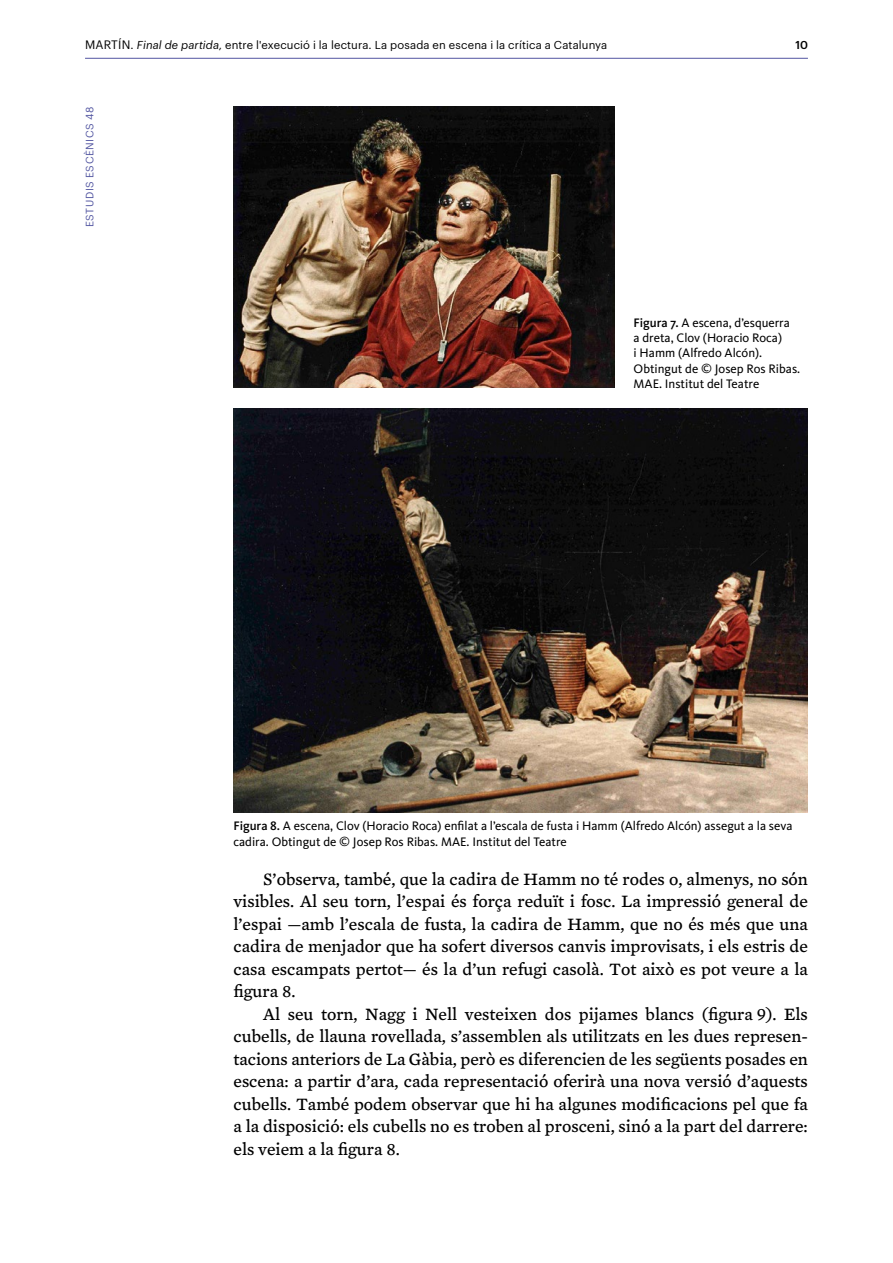
<style>
.page{position:relative;width:893px;height:1263px;background:#fff}
.page>*{position:absolute;margin:0;border:0;box-sizing:border-box;transform-origin:0 0}
.t1{font:17.7px/22.5px "Mercury Text G4 Roman";color:#000;text-align:justify}
.t2{font:12.75px/15.3px "Kievit OT";color:#000}
.t3{font:11.25px "Graphik";letter-spacing:.015em;color:#000}
.t4{font:500 11.25px "Graphik";color:#000}
.t5{font:10.5px "Graphik";letter-spacing:.055em;color:#5255a1}
.s1{font-family:"Graphik Regular SC800";font-size:12px}
.s2{font-style:italic}
.s3{font-weight:500}
</style>
<div class="page">
<hr style="left:85px;top:58px;width:723px;height:1px;background:#5255a1">
<img style="left:233px;top:106px;width:381px;height:282px">
<img style="left:233px;top:408px;width:575px;height:404px">
<p class="t3" style="left:85px;top:36px;width:524px"><span class="s1">MARTÍN</span>. <span class="s2">Final de partida</span>, entre l'execució i la lectura. La posada en escena i la crítica a Catalunya</p>
<p class="t4" style="left:795px;top:36px;width:14px">10</p>
<p class="t5" style="left:82px;top:227px;width:122px;rotate:-90deg">ESTUDIS ESCÈNICS 48</p>
<p class="t2" style="left:634px;top:315px;width:168px"><span class="s3">Figura 7.</span> A escena, d’esquerra<br>a dreta, Clov (Horacio Roca)<br>i Hamm (Alfredo Alcón).<br>Obtingut de © Josep Ros Ribas.<br>MAE. Institut del Teatre</p>
<p class="t2" style="left:233px;top:819px;width:561px"><span class="s3">Figura 8.</span> A escena, Clov (Horacio Roca) enfilat a l’escala de fusta i Hamm (Alfredo Alcón) assegut a la seva cadira. Obtingut de © Josep Ros Ribas. MAE. Institut del Teatre</p>
<p class="t1" style="left:233px;top:868px;width:576px;text-indent:30px">S’observa, també, que la cadira de Hamm no té rodes o, almenys, no són visibles. Al seu torn, l’espai és força reduït i fosc. La impressió general de l’espai —amb l’escala de fusta, la cadira de Hamm, que no és més que una cadira de menjador que ha sofert diversos canvis improvisats, i els estris de casa escampats pertot— és la d’un refugi casolà. Tot això es pot veure a la figura 8.</p>
<p class="t1" style="left:233px;top:1002px;width:576px;text-indent:30px">Al seu torn, Nagg i Nell vesteixen dos pijames blancs (figura 9). Els cubells, de llauna rovellada, s’assemblen als utilitzats en les dues represen&shy;tacions anteriors de La Gàbia, però es diferencien de les següents posades en escena: a partir d’ara, cada representació oferirà una nova versió d’aquests cubells. També podem observar que hi ha algunes modificacions pel que fa a la disposició: els cubells no es troben al prosceni, sinó a la part del darrere: els veiem a la figura 8.</p>
</div>
